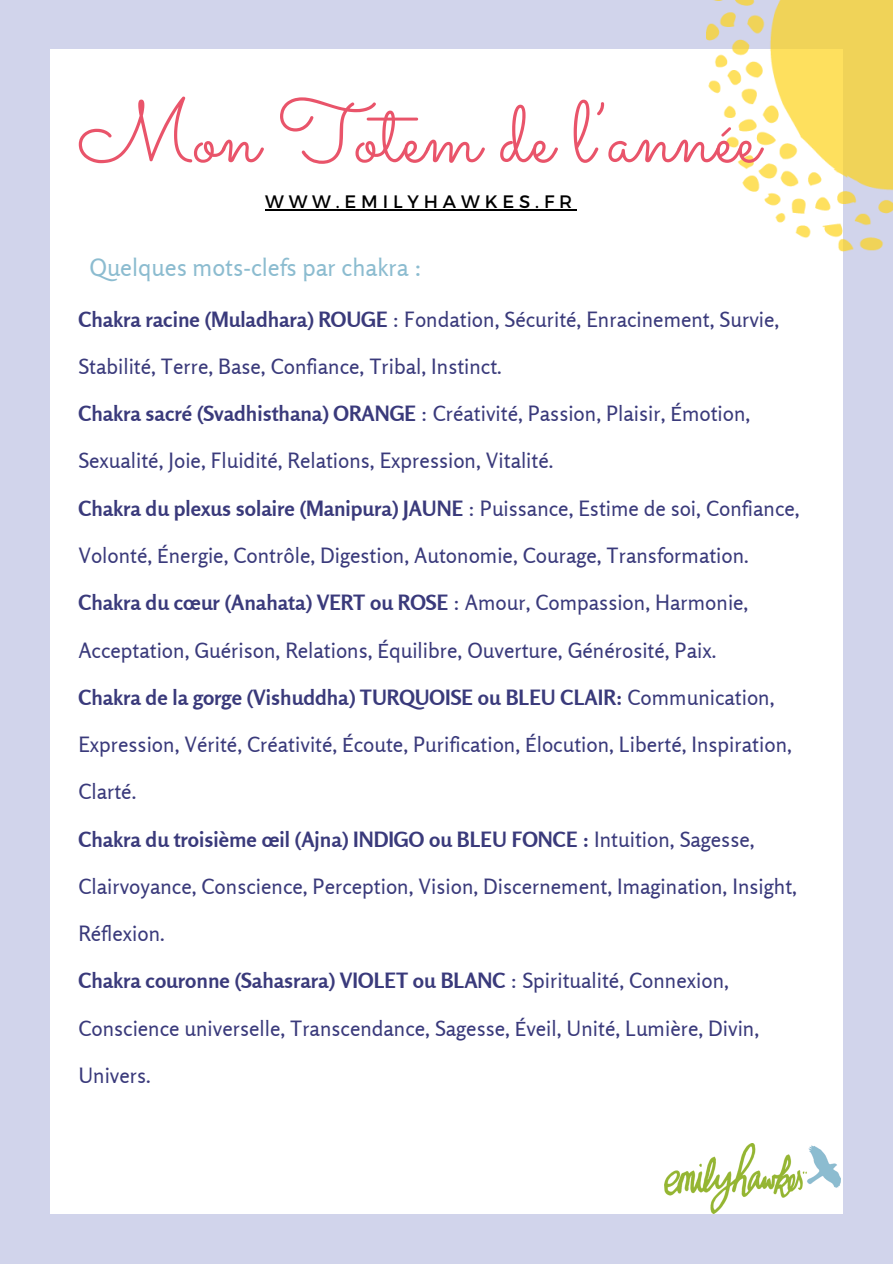
<style>
.page{position:relative;width:893px;height:1264px;background:#fff}
.page>*{position:absolute;margin:0;border:0;box-sizing:border-box;transform-origin:0 0}
.t1{font:86.85px "Sacramento";color:#e9546a}
.t2{font:24px "Rosario";color:#8cbcd0}
.t3{font:21px "Rosario";color:#3a3a7b}
.t4{font:700 21px "Rosario";color:#3a3a7b}
.t5{font:18px "Montserrat";letter-spacing:.27em;color:#000}
.s1{font-weight:700}
.s2{font-weight:400}
</style>
<div class="page">
<div style="left:0;top:0;width:892px;height:1263px;background:#d1d4eb"></div>
<div style="left:50px;top:49px;width:792px;height:1164px;background:#fff"></div>
<img style="left:706px;top:0;width:186px;height:255px">
<img style="left:664px;top:1143px;width:176px;height:70px">
<hr style="left:265px;top:209px;width:312px;height:1px;background:#000">
<p class="t1" style="left:77px;top:81px;width:683px">Mon Totem de l’année</p>
<p class="t5" style="left:265px;top:190px;width:308px">WWW.EMILYHAWKES.FR</p>
<p class="t2" style="left:89px;top:253px;width:334px">Quelques mots-clefs par chakra :</p>
<p class="t3" style="left:78px;top:306px;width:702px"><span class="s1">Chakra racine (Muladhara) ROUGE</span> : Fondation, Sécurité, Enracinement, Survie,</p>
<p class="t3" style="left:78px;top:353px;width:425px">Stabilité, Terre, Base, Confiance, Tribal, Instinct.</p>
<p class="t3" style="left:78px;top:400px;width:673px"><span class="s1">Chakra sacré (Svadhisthana) ORANGE</span> : Créativité, Passion, Plaisir, Émotion,</p>
<p class="t3" style="left:78px;top:448px;width:476px">Sexualité, Joie, Fluidité, Relations, Expression, Vitalité.</p>
<p class="t4" style="left:78px;top:495px;width:723px">Chakra du plexus solaire (Manipura) JAUNE <span class="s2">: Puissance, Estime de soi, Confiance,</span></p>
<p class="t3" style="left:78px;top:542px;width:672px">Volonté, Énergie, Contrôle, Digestion, Autonomie, Courage, Transformation.</p>
<p class="t4" style="left:78px;top:589px;width:671px">Chakra du cœur (Anahata) VERT ou ROSE <span class="s2">: Amour, Compassion, Harmonie,</span></p>
<p class="t3" style="left:78px;top:637px;width:639px">Acceptation, Guérison, Relations, Équilibre, Ouverture, Générosité, Paix.</p>
<p class="t4" style="left:78px;top:684px;width:697px">Chakra de la gorge (Vishuddha) TURQUOISE ou BLEU CLAIR: <span class="s2">Communication,</span></p>
<p class="t3" style="left:78px;top:731px;width:715px">Expression, Vérité, Créativité, Écoute, Purification, Élocution, Liberté, Inspiration,</p>
<p class="t3" style="left:78px;top:778px;width:60px">Clarté.</p>
<p class="t4" style="left:78px;top:826px;width:677px">Chakra du troisième œil (Ajna) INDIGO ou BLEU FONCE : <span class="s2">Intuition, Sagesse,</span></p>
<p class="t3" style="left:78px;top:873px;width:720px">Clairvoyance, Conscience, Perception, Vision, Discernement, Imagination, Insight,</p>
<p class="t3" style="left:78px;top:920px;width:88px">Réflexion.</p>
<p class="t4" style="left:78px;top:967px;width:652px">Chakra couronne (Sahasrara) VIOLET ou BLANC <span class="s2">: Spiritualité, Connexion,</span></p>
<p class="t3" style="left:78px;top:1015px;width:682px">Conscience universelle, Transcendance, Sagesse, Éveil, Unité, Lumière, Divin,</p>
<p class="t3" style="left:78px;top:1062px;width:74px">Univers.</p>
</div>
